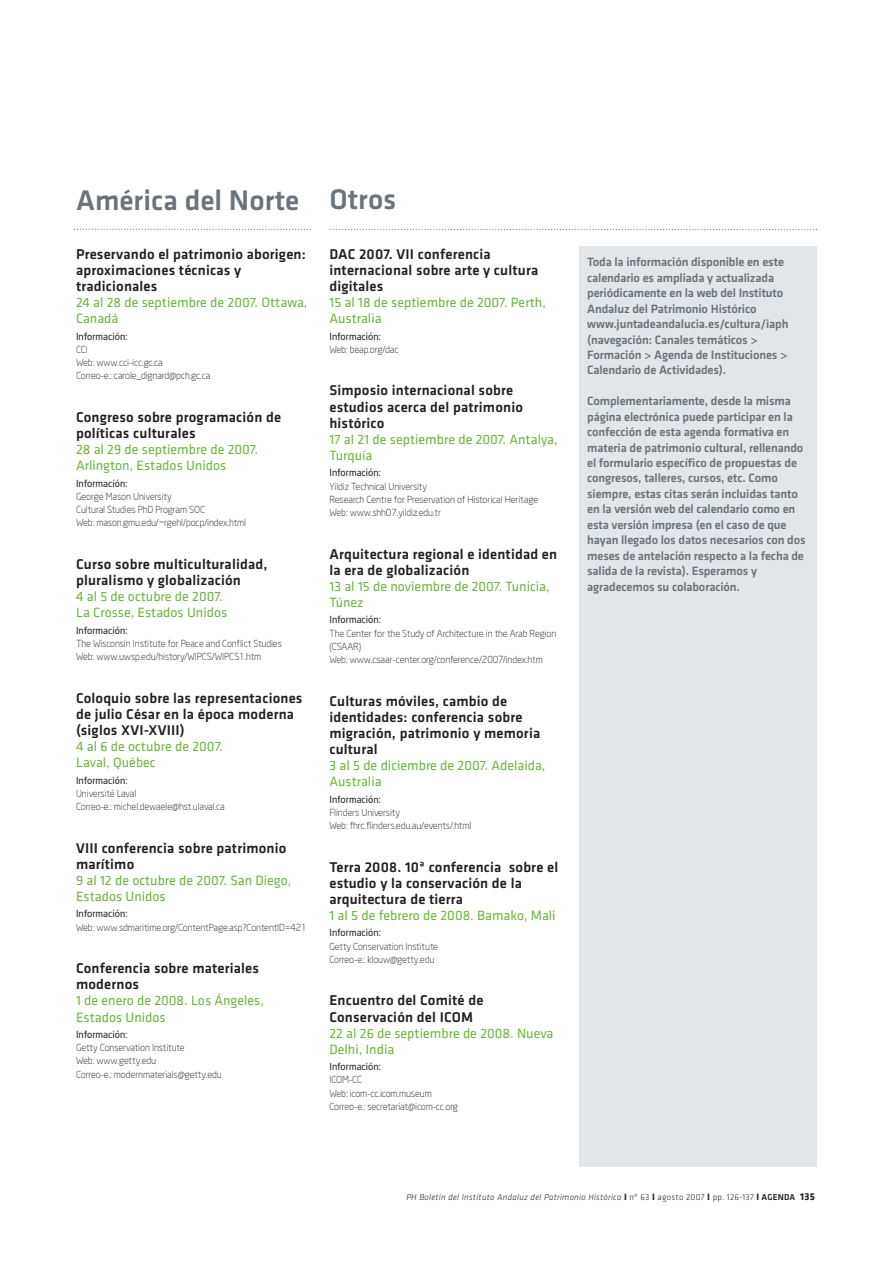
<style>
.page{position:relative;width:893px;height:1263px;background:#fff}
.page>*{position:absolute;margin:0;border:0;box-sizing:border-box;transform-origin:0 0}
.t1{font:500 29.4px "Klavika";color:#6a737b}
.t2{font:500 14.7px/16.2px "Klavika";letter-spacing:.01em;color:#231f20}
.t3{font:13.95px/16.2px "Klavika";color:#6db33f}
.t4{font:500 12.45px/15.5px "Klavika";letter-spacing:-.01em;color:#6a737b}
.t5{font:300 9.6px/13.2px "Neo Sans";letter-spacing:-.01em;color:#231f20}
.t6{font:9.6px "Neo Sans";color:#231f20}
.t7{font:italic 300 8.85px "Klavika";letter-spacing:.03em;color:#231f20}
.s1{font-weight:700;font-style:normal;font-size:9.6px}
.s2{font-style:normal}
.s3{font-weight:500;font-style:normal}
.s4{font-weight:700;font-style:normal;font-size:10.35px}
</style>
<div class="page">
<svg style="left:74px;top:229px;width:743px;height:1px"></svg>
<div style="left:312px;top:209px;width:16px;height:37px;background:#fff"></div>
<div style="left:579px;top:246px;width:237px;height:921px;background:#e2e6e9"></div>
<h1 class="t1" style="left:76px;top:190px;width:322px">América del Norte Otros</h1>
<h2 class="t2" style="left:76px;top:247px;width:231px">Preservando el patrimonio aborigen: aproximaciones técnicas y tradicionales</h2>
<h3 class="t3" style="left:76px;top:296px;width:233px">24 al 28 de septiembre de 2007. Ottawa,<br>Canadá</h3>
<p class="t6" style="left:76px;top:330px;width:53px">Información:</p>
<p class="t5" style="left:76px;top:342px;width:136px">CCI<br>Web: www.cci-icc.gc.ca<br>Correo-e.: carole_dignard@pch.gc.ca</p>
<h2 class="t2" style="left:76px;top:410px;width:207px">Congreso sobre programación de políticas culturales</h2>
<h3 class="t3" style="left:76px;top:443px;width:184px">28 al 29 de septiembre de 2007.<br>Arlington, Estados Unidos</h3>
<p class="t6" style="left:76px;top:477px;width:53px">Información:</p>
<p class="t5" style="left:76px;top:489px;width:172px">George Mason University<br>Cultural Studies PhD Program SOC<br>Web: mason.gmu.edu/~rgehl/pocp/index.html</p>
<h2 class="t2" style="left:76px;top:557px;width:193px">Curso sobre multiculturalidad, pluralismo y globalización</h2>
<h3 class="t3" style="left:76px;top:590px;width:153px">4 al 5 de octubre de 2007.<br>La Crosse, Estados Unidos</h3>
<p class="t6" style="left:76px;top:624px;width:53px">Información:</p>
<p class="t5" style="left:76px;top:636px;width:207px">The Wisconsin Institute for Peace and Conflict Studies<br>Web: www.uwsp.edu/history/WIPCS/WIPCS1.htm</p>
<h2 class="t2" style="left:76px;top:691px;width:228px">Coloquio sobre las representaciones de julio César en la época moderna (siglos XVI-XVIII)</h2>
<h3 class="t3" style="left:76px;top:740px;width:148px">4 al 6 de octubre de 2007.<br>Laval, Québec</h3>
<p class="t6" style="left:76px;top:774px;width:53px">Información:</p>
<p class="t5" style="left:76px;top:786px;width:150px">Université Laval<br>Correo-e.: michel.dewaele@hst.ulaval.ca</p>
<h2 class="t2" style="left:76px;top:841px;width:212px">VIII conferencia sobre patrimonio marítimo</h2>
<h3 class="t3" style="left:76px;top:873px;width:217px">9 al 12 de octubre de 2007. San Diego,<br>Estados Unidos</h3>
<p class="t6" style="left:76px;top:907px;width:53px">Información:</p>
<p class="t5" style="left:76px;top:920px;width:232px">Web: www.sdmaritime.org/ContentPage.asp?ContentID=421</p>
<h2 class="t2" style="left:76px;top:961px;width:185px">Conferencia sobre materiales modernos</h2>
<h3 class="t3" style="left:76px;top:994px;width:189px">1 de enero de 2008. Los Ángeles,<br>Estados Unidos</h3>
<p class="t6" style="left:76px;top:1028px;width:53px">Información:</p>
<p class="t5" style="left:76px;top:1041px;width:147px">Getty Conservation Institute<br>Web: www.getty.edu<br>Correo-e.: modernmaterials@getty.edu</p>
<h2 class="t2" style="left:329px;top:247px;width:210px">DAC 2007. VII conferencia internacional sobre arte y cultura digitales</h2>
<h3 class="t3" style="left:329px;top:296px;width:218px">15 al 18 de septiembre de 2007. Perth,<br>Australia</h3>
<p class="t6" style="left:329px;top:330px;width:53px">Información:</p>
<p class="t5" style="left:329px;top:342px;width:71px">Web: beap.org/dac</p>
<h2 class="t2" style="left:329px;top:384px;width:195px">Simposio internacional sobre estudios acerca del patrimonio histórico</h2>
<h3 class="t3" style="left:329px;top:432px;width:230px">17 al 21 de septiembre de 2007. Antalya,<br>Turquía</h3>
<p class="t6" style="left:329px;top:466px;width:53px">Información:</p>
<p class="t5" style="left:329px;top:479px;width:210px">Yildiz Technical University<br>Research Centre for Preservation of Historical Heritage<br>Web: www.shh07.yildiz.edu.tr</p>
<h2 class="t2" style="left:329px;top:547px;width:229px">Arquitectura regional e identidad en la era de globalización</h2>
<h3 class="t3" style="left:329px;top:579px;width:222px">13 al 15 de noviembre de 2007. Tunicia,<br>Túnez</h3>
<p class="t6" style="left:329px;top:613px;width:53px">Información:</p>
<p class="t5" style="left:329px;top:626px;width:229px">The Center for the Study of Architecture in the Arab Region (CSAAR)<br>Web: www.csaar-center.org/conference/2007/index.htm</p>
<h2 class="t2" style="left:329px;top:694px;width:212px">Culturas móviles, cambio de identidades: conferencia sobre migración, patrimonio y memoria cultural</h2>
<h3 class="t3" style="left:329px;top:759px;width:218px">3 al 5 de diciembre de 2007. Adelaida,<br>Australia</h3>
<p class="t6" style="left:329px;top:793px;width:53px">Información:</p>
<p class="t5" style="left:329px;top:805px;width:143px">Flinders University<br>Web: fhrc.flinders.edu.au/events/.html</p>
<h2 class="t2" style="left:329px;top:860px;width:230px">Terra 2008. 10ª conferencia sobre el estudio y la conservación de la arquitectura de tierra</h2>
<h3 class="t3" style="left:329px;top:909px;width:228px">1 al 5 de febrero de 2008. Bamako, Mali</h3>
<p class="t6" style="left:329px;top:926px;width:53px">Información:</p>
<p class="t5" style="left:329px;top:939px;width:110px">Getty Conservation Institute<br>Correo-e.: klouw@getty.edu</p>
<h2 class="t2" style="left:329px;top:994px;width:155px">Encuentro del Comité de<br>Conservación del ICOM</h2>
<h3 class="t3" style="left:329px;top:1026px;width:225px">22 al 26 de septiembre de 2008. Nueva<br>Delhi, India</h3>
<p class="t6" style="left:329px;top:1060px;width:53px">Información:</p>
<p class="t5" style="left:329px;top:1073px;width:130px">ICOM-CC<br>Web: icom-cc.icom.museum<br>Correo-e.: secretariat@icom-cc.org</p>
<p class="t4" style="left:587px;top:256px;width:203px">Toda la información disponible en este calendario es ampliada y actualizada periódicamente en la web del Instituto Andaluz del Patrimonio Histórico www.juntadeandalucia.es/cultura/iaph (navegación: Canales temáticos &gt; Formación &gt; Agenda de Instituciones &gt; Calendario de Actividades).</p>
<p class="t4" style="left:587px;top:395px;width:220px">Complementariamente, desde la misma página electrónica puede participar en la confección de esta agenda formativa en materia de patrimonio cultural, rellenando el formulario específico de propuestas de congresos, talleres, cursos, etc. Como siempre, estas citas serán incluidas tanto en la versión web del calendario como en esta versión impresa (en el caso de que hayan llegado los datos necesarios con dos meses de antelación respecto a la fecha de salida de la revista). Esperamos y agradecemos su colaboración.</p>
<p class="t7" style="left:406px;top:1194px;width:410px">PH Boletín del Instituto Andaluz del Patrimonio Histórico <span class="s1">I</span> <span class="s2">nº 63</span> <span class="s1">I</span> <span class="s2">agosto 2007</span> <span class="s1">I</span> <span class="s2">pp. 126-137</span> <span class="s1">I</span> <span class="s3">AGENDA</span> <span class="s4">135</span></p>
</div>
